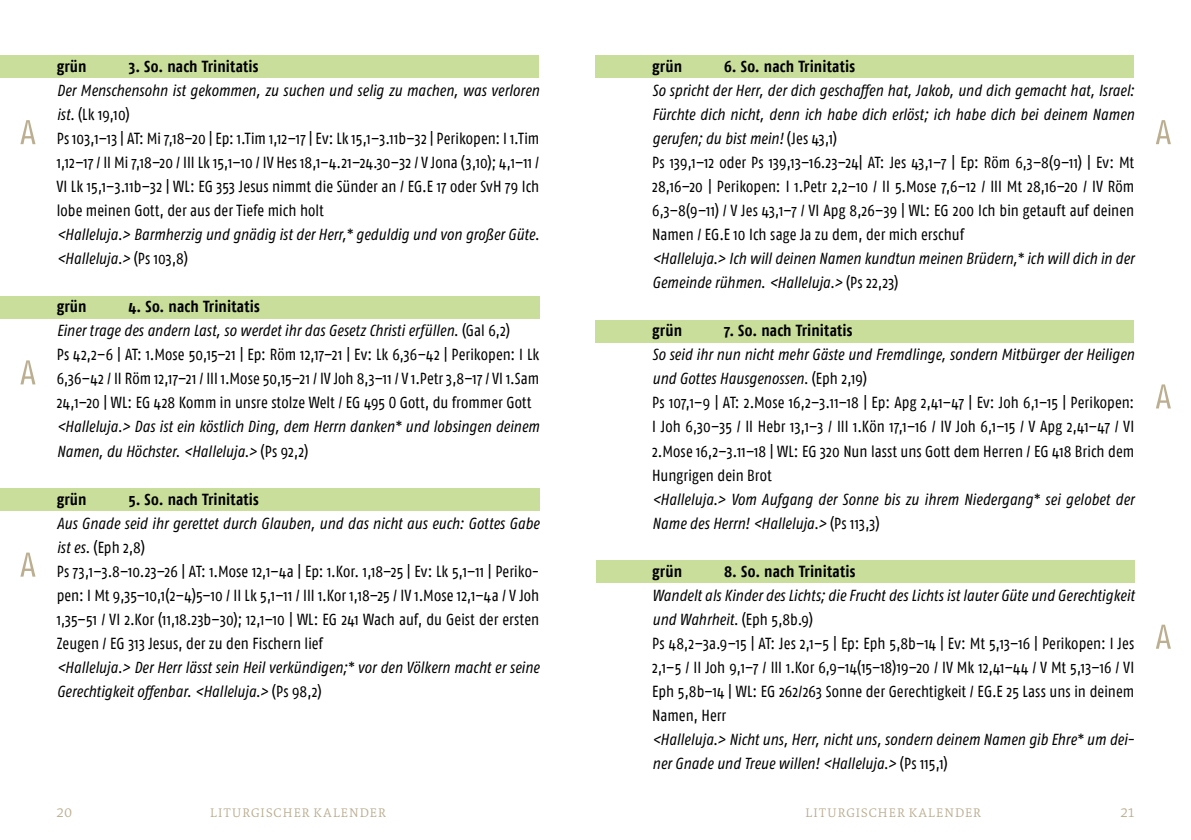
<style>
.page{position:relative;width:1191px;height:840px;background:#fff}
.page>*{position:absolute;margin:0;border:0;box-sizing:border-box;transform-origin:0 0}
.t1{font:16px/24px "Fago Co";letter-spacing:.005em;color:#000;text-align:justify}
.t2{font:italic condensed 16px/24px "Fago OT";letter-spacing:.005em;color:#000}
.t3{font:700 16px "Fago Co";letter-spacing:.01em;color:#000}
.t4{font:300 expanded 16px "Tundra OT";letter-spacing:.03em;color:#bbae91}
.s1{font-family:"Fago OT";font-style:italic;font-stretch:condensed}
.s2{font-family:"Fago Co";font-style:normal;font-stretch:normal}
</style>
<div class="page">
<div style="left:0;top:296px;width:539px;height:22px;background:#c9de9b"></div>
<div style="left:0;top:488px;width:539px;height:22px;background:#c9de9b"></div>
<div style="left:0;top:55px;width:539px;height:23px;background:#c9de9b"></div>
<div style="left:595px;top:320px;width:539px;height:22px;background:#c9de9b"></div>
<div style="left:596px;top:559px;width:538px;height:23px;background:#c9de9b"></div>
<div style="left:595px;top:55px;width:539px;height:23px;background:#c9de9b"></div>
<svg style="left:20px;top:120px;width:15px;height:24px"></svg>
<svg style="left:20px;top:360px;width:15px;height:24px"></svg>
<svg style="left:20px;top:552px;width:15px;height:24px"></svg>
<svg style="left:1156px;top:120px;width:14px;height:24px"></svg>
<svg style="left:1156px;top:384px;width:14px;height:24px"></svg>
<svg style="left:1156px;top:624px;width:14px;height:24px"></svg>
<p class="t3" style="left:57px;top:57px;width:31px">grün</p>
<p class="t3" style="left:129px;top:57px;width:131px">3. So. nach Trinitatis</p>
<p class="t2" style="left:57px;top:78px;width:484px">Der Menschensohn ist gekommen, zu suchen und selig zu machen, was verloren</p>
<p class="t1" style="left:57px;top:102px;width:484px;text-align:left"><span class="s1">ist.</span> (Lk 19,10)<br>Ps 103,1–13 | AT: Mi 7,18–20 | Ep: 1.Tim 1,12–17 | Ev: Lk 15,1–3.11b–32 | Perikopen: I 1.Tim 1,12–17 / II Mi 7,18–20 / III Lk 15,1–10 / IV Hes 18,1–4.21–24.30–32 / V Jona (3,10); 4,1–11 / VI Lk 15,1–3.11b–32 | WL: EG 353 Jesus nimmt die Sünder an / EG.E 17 oder SvH 79 Ich lobe meinen Gott, der aus der Tiefe mich holt</p>
<p class="t2" style="left:57px;top:222px;width:484px">&lt;Halleluja.&gt; Barmherzig und gnädig ist der Herr,* geduldig und von großer Güte. &lt;Halleluja.&gt; <span class="s2">(Ps 103,8)</span></p>
<p class="t3" style="left:57px;top:297px;width:31px">grün</p>
<p class="t3" style="left:129px;top:297px;width:132px">4. So. nach Trinitatis</p>
<p class="t2" style="left:57px;top:318px;width:455px">Einer trage des andern Last, so werdet ihr das Gesetz Christi erfüllen. <span class="s2">(Gal 6,2)</span></p>
<p class="t1" style="left:57px;top:342px;width:484px">Ps 42,2–6 | AT: 1.Mose 50,15–21 | Ep: Röm 12,17–21 | Ev: Lk 6,36–42 | Perikopen: I Lk 6,36–42 / II Röm 12,17–21 / III 1.Mose 50,15–21 / IV Joh 8,3–11 / V 1.Petr 3,8–17 / VI 1.Sam 24,1–20 | WL: EG 428 Komm in unsre stolze Welt / EG 495 O Gott, du frommer Gott</p>
<p class="t2" style="left:57px;top:414px;width:484px">&lt;Halleluja.&gt; Das ist ein köstlich Ding, dem Herrn danken* und lobsingen deinem<br>Namen, du Höchster. &lt;Halleluja.&gt; <span class="s2">(Ps 92,2)</span></p>
<p class="t3" style="left:57px;top:489px;width:31px">grün</p>
<p class="t3" style="left:129px;top:489px;width:132px">5. So. nach Trinitatis</p>
<p class="t2" style="left:57px;top:510px;width:484px">Aus Gnade seid ihr gerettet durch Glauben, und das nicht aus euch: Gottes Gabe</p>
<p class="t1" style="left:57px;top:534px;width:484px;text-align:left"><span class="s1">ist es.</span> (Eph 2,8)<br>Ps 73,1–3.8–10.23–26 | AT: 1.Mose 12,1–4a | Ep: 1.Kor. 1,18–25 | Ev: Lk 5,1–11 | Periko&shy;pen: I Mt 9,35–10,1(2–4)5–10 / II Lk 5,1–11 / III 1.Kor 1,18–25 / IV 1.Mose 12,1–4a / V Joh 1,35–51 / VI 2.Kor (11,18.23b–30); 12,1–10 | WL: EG 241 Wach auf, du Geist der ersten Zeugen / EG 313 Jesus, der zu den Fischern lief</p>
<p class="t2" style="left:57px;top:654px;width:484px">&lt;Halleluja.&gt; Der Herr lässt sein Heil verkündigen;* vor den Völkern macht er seine<br>Gerechtigkeit offenbar. &lt;Halleluja.&gt; <span class="s2">(Ps 98,2)</span></p>
<p class="t3" style="left:652px;top:57px;width:31px">grün</p>
<p class="t3" style="left:724px;top:57px;width:132px">6. So. nach Trinitatis</p>
<p class="t2" style="left:652px;top:78px;width:483px;text-align:justify">So spricht der Herr, der dich geschaffen hat, Jakob, und dich gemacht hat, Israel:<br>Fürchte dich nicht, denn ich habe dich erlöst; ich habe dich bei deinem Namen gerufen; du bist mein! <span class="s2">(Jes 43,1)</span></p>
<p class="t1" style="left:652px;top:150px;width:483px">Ps 139,1–12 oder Ps 139,13–16.23–24| AT: Jes 43,1–7 | Ep: Röm 6,3–8(9–11) | Ev: Mt 28,16–20 | Perikopen: I 1.Petr 2,2–10 / II 5.Mose 7,6–12 / III Mt 28,16–20 / IV Röm 6,3–8(9–11) / V Jes 43,1–7 / VI Apg 8,26–39 | WL: EG 200 Ich bin getauft auf deinen Namen / EG.E 10 Ich sage Ja zu dem, der mich erschuf</p>
<p class="t2" style="left:652px;top:246px;width:483px">&lt;Halleluja.&gt; Ich will deinen Namen kundtun meinen Brüdern,* ich will dich in der<br>Gemeinde rühmen. &lt;Halleluja.&gt; <span class="s2">(Ps 22,23)</span></p>
<p class="t3" style="left:652px;top:321px;width:31px">grün</p>
<p class="t3" style="left:724px;top:321px;width:130px">7. So. nach Trinitatis</p>
<p class="t2" style="left:652px;top:342px;width:483px">So seid ihr nun nicht mehr Gäste und Fremdlinge, sondern Mitbürger der Heiligen und Gottes Hausgenossen. <span class="s2">(Eph 2,19)</span></p>
<p class="t1" style="left:652px;top:390px;width:483px">Ps 107,1–9 | AT: 2.Mose 16,2–3.11–18 | Ep: Apg 2,41–47 | Ev: Joh 6,1–15 | Perikopen:<br>I Joh 6,30–35 / II Hebr 13,1–3 / III 1.Kön 17,1–16 / IV Joh 6,1–15 / V Apg 2,41–47 / VI 2.Mose 16,2–3.11–18 | WL: EG 320 Nun lasst uns Gott dem Herren / EG 418 Brich dem Hungrigen dein Brot</p>
<p class="t2" style="left:652px;top:486px;width:483px">&lt;Halleluja.&gt; Vom Aufgang der Sonne bis zu ihrem Niedergang* sei gelobet der<br>Name des Herrn! &lt;Halleluja.&gt; <span class="s2">(Ps 113,3)</span></p>
<p class="t3" style="left:652px;top:561px;width:31px">grün</p>
<p class="t3" style="left:724px;top:561px;width:133px">8. So. nach Trinitatis</p>
<p class="t2" style="left:652px;top:582px;width:483px">Wandelt als Kinder des Lichts; die Frucht des Lichts ist lauter Güte und Gerechtigkeit und Wahrheit. <span class="s2">(Eph 5,8b.9)</span></p>
<p class="t1" style="left:652px;top:630px;width:483px">Ps 48,2–3a.9–15 | AT: Jes 2,1–5 | Ep: Eph 5,8b–14 | Ev: Mt 5,13–16 | Perikopen: I Jes 2,1–5 / II Joh 9,1–7 / III 1.Kor 6,9–14(15–18)19–20 / IV Mk 12,41–44 / V Mt 5,13–16 / VI Eph 5,8b–14 | WL: EG 262/263 Sonne der Gerechtigkeit / EG.E 25 Lass uns in deinem Namen, Herr</p>
<p class="t2" style="left:652px;top:726px;width:483px">&lt;Halleluja.&gt; Nicht uns, Herr, nicht uns, sondern deinem Namen gib Ehre* um dei&shy;ner Gnade und Treue willen! &lt;Halleluja.&gt; <span class="s2">(Ps 115,1)</span></p>
<p class="t4" style="left:57px;top:802px;width:17px">20</p>
<p class="t4" style="left:210px;top:802px;width:178px">liturgischer kalender</p>
<p class="t4" style="left:805px;top:802px;width:178px">liturgischer kalender</p>
<p class="t4" style="left:1120px;top:802px;width:15px">21</p>
</div>
